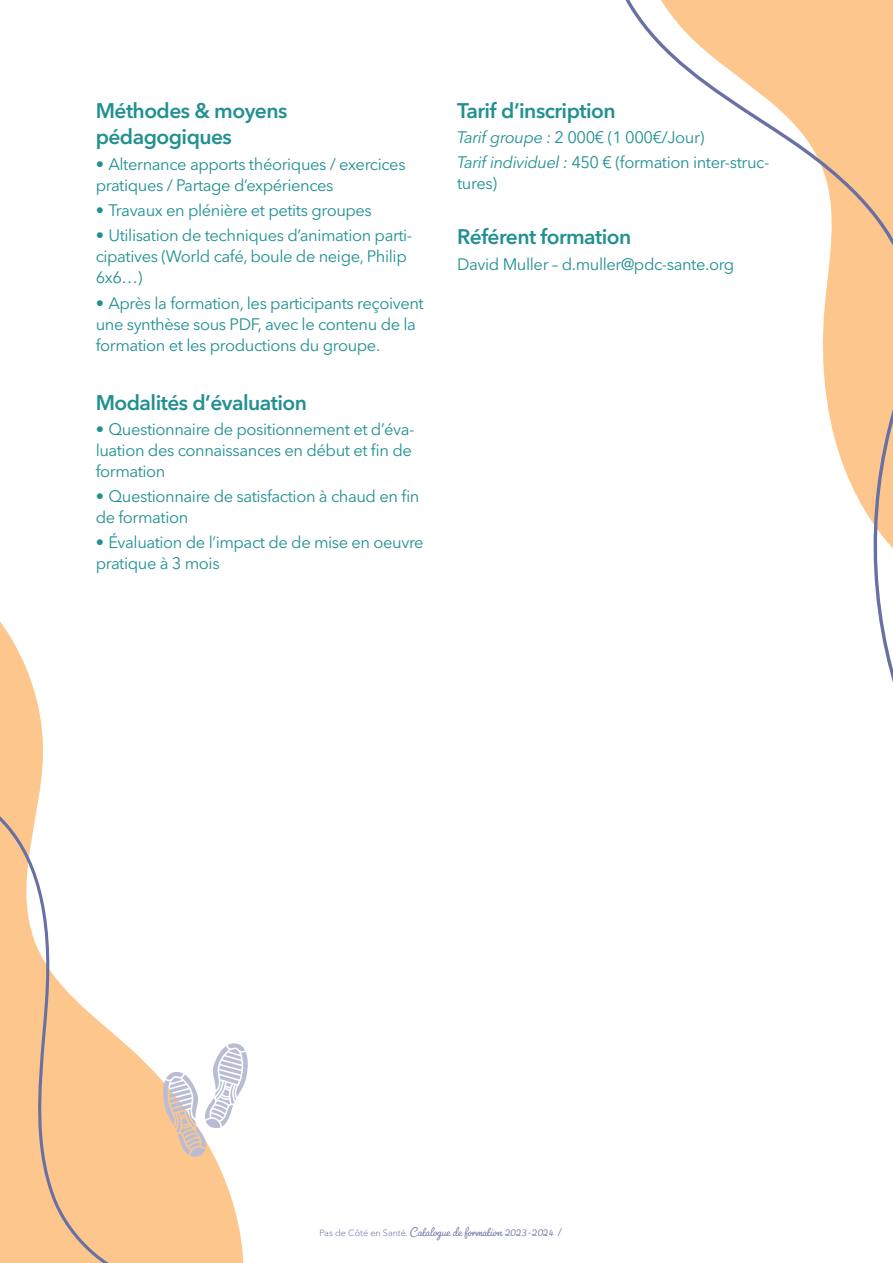
<style>
.page{position:relative;width:893px;height:1263px;background:#fff}
.page>*{position:absolute;margin:0;border:0;box-sizing:border-box;transform-origin:0 0}
.texte_article{font:600 21px "Avenir Next LT Pro";letter-spacing:-.025em;color:#219091}
.texte_article-2{font:16.5px/21px "Avenir Next LT Pro";letter-spacing:-.025em;color:#219091}
.t1{font:300 13.5px "Pacifico";color:#6571a3}
.s1{font-style:italic}
.s2{font-family:"Avenir Next LT Pro";font-size:9px}
.s3{font-size:18px;color:#90c956}
</style>
<div class="page">
<svg style="left:205px;top:1157px;width:39px;height:106px;fill:#fcc68c"></svg>
<svg style="left:0;top:621px;width:205px;height:642px"></svg>
<svg style="left:625px;top:0;width:268px;height:682px"></svg>
<svg style="left:162px;top:1043px;width:86px;height:114px"></svg>
<p class="texte_article" style="left:96px;top:98px;width:193px">Méthodes &amp; moyens</p>
<p class="texte_article" style="left:96px;top:124px;width:138px">pédagogiques</p>
<p class="texte_article-2" style="left:96px;top:153px;width:311px">• Alternance apports théoriques / exercices pratiques / Partage d’expériences</p>
<p class="texte_article-2" style="left:96px;top:200px;width:278px">• Travaux en plénière et petits groupes</p>
<p class="texte_article-2" style="left:96px;top:225px;width:318px">• Utilisation de techniques d’animation parti&shy;cipatives (World café, boule de neige, Philip<br>6x6…)</p>
<p class="texte_article-2" style="left:96px;top:292px;width:330px">• Après la formation, les participants reçoivent une synthèse sous PDF, avec le contenu de la formation et les productions du groupe.</p>
<p class="texte_article" style="left:96px;top:389px;width:213px">Modalités d’évaluation</p>
<p class="texte_article-2" style="left:96px;top:419px;width:320px">• Questionnaire de positionnement et d’éva&shy;luation des connaissances en début et fin de formation</p>
<p class="texte_article-2" style="left:96px;top:486px;width:325px">• Questionnaire de satisfaction à chaud en fin de formation</p>
<p class="texte_article-2" style="left:96px;top:532px;width:330px">• Évaluation de l’impact de de mise en oeuvre pratique à 3 mois</p>
<p class="texte_article" style="left:457px;top:98px;width:160px">Tarif d’inscription</p>
<p class="texte_article-2" style="left:457px;top:127px;width:249px"><span class="s1">Tarif groupe :</span> 2 000€ (1 000€/Jour)</p>
<p class="texte_article-2" style="left:457px;top:152px;width:314px"><span class="s1">Tarif individuel :</span> 450 € (formation inter-struc&shy;tures)</p>
<p class="texte_article" style="left:457px;top:224px;width:176px">Référent formation</p>
<p class="texte_article-2" style="left:457px;top:253px;width:279px">David Muller – d.muller@pdc-sante.org</p>
<p class="t1" style="left:320px;top:1223px;width:260px"><span class="s2">Pas de Côté en Santé.</span> Catalogue de formation 2023-2024 / <span class="s3">11</span></p>
</div>
